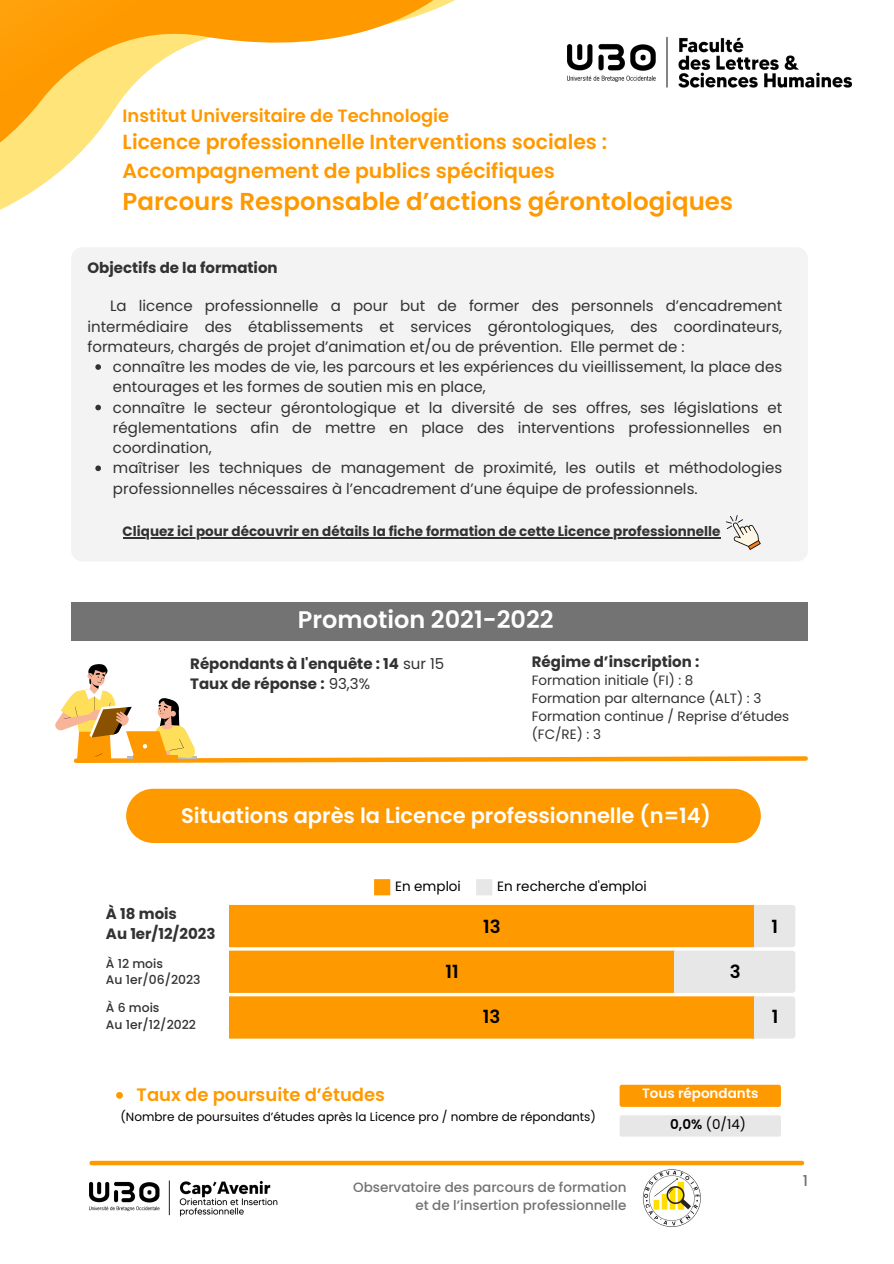
<style>
.page{position:relative;width:894px;height:1264px;background:#fff}
.page>*{position:absolute;margin:0;border:0;box-sizing:border-box;transform-origin:0 0}
.t1{font:600 24.45px "Poppins";color:#f90}
.t2{font:600 24px "Poppins";color:#fff}
.t3{font:600 21px "Poppins";color:#fefefe}
.t4{font:600 20.4px/28.2px "Poppins";color:#f90}
.t5{font:600 18.15px "Poppins";color:#000}
.t6{font:600 18px "Poppins";color:#f90}
.t7{font:600 17.85px "Poppins";color:#f90}
.t8{font:15px/20.2px "Poppins";color:#323232;text-align:justify}
.t9{font:700 15px/20.1px "Poppins";color:#323232}
.t10{font:500 15px "Poppins";color:#737373}
.t11{font:13.5px "Poppins";color:#323232}
.t12{font:700 13.5px "Poppins";color:#323232}
.t13{font:500 13.5px/18px "Poppins";color:#737373;text-align:right}
.t14{font:13.5px "Poppins";color:#000}
.t15{font:600 13.5px "Poppins";color:#fefefe}
.t16{font:500 12.3px/16.5px "Poppins";color:#323232}
.t17{font:12px "Poppins";color:#000}
.s1{font-weight:400}
.s2{font-weight:600}
</style>
<div class="page">
<div style="left:92px;top:1160px;width:709px;height:5px;background:#f90"></div>
<svg style="left:0;top:0;width:455px;height:210px"></svg>
<div style="left:71px;top:247px;width:736px;height:314px;background:#f3f3f3;border-radius:11px"></div>
<svg style="left:95px;top:364px;width:6px;height:6px"></svg>
<svg style="left:95px;top:405px;width:6px;height:5px"></svg>
<svg style="left:95px;top:465px;width:6px;height:6px"></svg>
<svg style="left:726px;top:515px;width:34px;height:35px"></svg>
<hr style="left:123px;top:537px;width:597px;height:1px;background:#323232">
<svg style="left:374px;top:879px;width:16px;height:16px"></svg>
<svg style="left:476px;top:879px;width:16px;height:16px"></svg>
<svg style="left:229px;top:904px;width:566px;height:134px"></svg>
<div style="left:126px;top:788px;width:634px;height:55px;background:#f90"></div>
<div style="left:71px;top:602px;width:736px;height:38px;background:#737373"></div>
<img style="left:89px;top:1180px;width:188px;height:36px">
<img style="left:642px;top:1169px;width:59px;height:58px">
<svg style="left:116px;top:1092px;width:7px;height:6px"></svg>
<svg style="left:55px;top:664px;width:753px;height:99px"></svg>
<img style="left:567px;top:37px;width:284px;height:51px">
<div style="left:619px;top:1084px;width:161px;height:22px;background:#f90;border-radius:2px"></div>
<div style="left:619px;top:1115px;width:161px;height:21px;background:#e7e7e7;border-radius:2px"></div>
<h6 class="t7" style="left:123px;top:104px;width:328px">Institut Universitaire de Technologie</h6>
<h6 class="t4" style="left:123px;top:128px;width:486px">Licence professionnelle Interventions sociales :<br>Accompagnement de publics spécifiques</h6>
<h6 class="t1" style="left:123px;top:184px;width:612px">Parcours Responsable d’actions gérontologiques</h6>
<p class="t9" style="left:87px;top:258px;width:192px">Objectifs de la formation</p>
<p class="t8" style="left:87px;top:296px;width:696px;text-indent:23px">La licence professionnelle a pour but de former des personnels d’encadrement intermédiaire des établissements et services gérontologiques, des coordinateurs, formateurs, chargés de projet d’animation et/ou de prévention. Elle permet de :</p>
<p class="t8" style="left:113px;top:357px;width:670px">connaître les modes de vie, les parcours et les expériences du vieillissement, la place des entourages et les formes de soutien mis en place,</p>
<h2 class="t8" style="left:113px;top:397px;width:670px">connaître le secteur gérontologique et la diversité de ses offres, ses législations et réglementations afin de mettre en place des interventions professionnelles en coordination,</h2>
<h4 class="t8" style="left:113px;top:458px;width:670px">maîtriser les techniques de management de proximité, les outils et méthodologies professionnelles nécessaires à l’encadrement d’une équipe de professionnels.</h4>
<h5 class="t12" style="left:123px;top:521px;width:599px">Cliquez ici pour découvrir en détails la fiche formation de cette Licence professionnelle</h5>
<p class="t2" style="left:301px;top:602px;width:254px">romotion 2021-20222</p>
<p class="t2" style="left:286px;top:603px;width:241px">PPromotion 2021-20</p>
<h1 class="t9" style="left:190px;top:653px;width:255px">Répondants à l'enquête : 14 <span class="s1">sur 15<br></span>Taux de réponse : <span class="s1">93,3%</span></h1>
<h2 class="t9" style="left:531px;top:651px;width:169px">Régime d’inscription :</h2>
<h4 class="t11" style="left:531px;top:670px;width:163px">Formation initiale (FI) : 8</h4>
<h6 class="t11" style="left:531px;top:688px;width:231px">Formation par alternance (ALT) : 3</h6>
<h6 class="t11" style="left:531px;top:706px;width:259px">Formation continue / Reprise d’études</h6>
<p class="t11" style="left:531px;top:724px;width:71px">(FC/RE) : 3</p>
<p class="t3" style="left:181px;top:800px;width:531px">Situations après la Licence professionnelle (n=14)</p>
<p class="t9" style="left:106px;top:903px;width:111px">À 18 mois<br>Au 1er/12/2023</p>
<p class="t16" style="left:106px;top:955px;width:96px">À 12 mois<br>Au 1er/06/2023</p>
<p class="t16" style="left:106px;top:999px;width:91px">À 6 mois<br>Au 1er/12/2022</p>
<p class="t14" style="left:395px;top:876px;width:67px">En emploi</p>
<p class="t14" style="left:497px;top:876px;width:151px">En recherche d'emploi</p>
<p class="t5" style="left:445px;top:958px;width:15px">11</p>
<h1 class="t5" style="left:483px;top:913px;width:19px">13</h1>
<p class="t5" style="left:482px;top:1004px;width:19px">13</p>
<p class="t5" style="left:729px;top:958px;width:12px">3</p>
<p class="t5" style="left:771px;top:913px;width:8px">1</p>
<p class="t5" style="left:771px;top:1004px;width:8px">1</p>
<p class="t6" style="left:136px;top:1082px;width:250px">Taux de poursuite d’études</p>
<p class="t17" style="left:120px;top:1108px;width:477px">(Nombre de poursuites d’études après la Licence pro / nombre de répondants)</p>
<p class="t15" style="left:642px;top:1083px;width:118px">Tous répondants</p>
<p class="t14" style="left:670px;top:1115px;width:77px"><span class="s2">0,0%</span> (0/14)</p>
<h5 class="t13" style="left:353px;top:1178px;width:275px">Observatoire des parcours de formation et de l’insertion professionnelle</h5>
<p class="t10" style="left:802px;top:1170px;width:7px">1</p>
</div>
